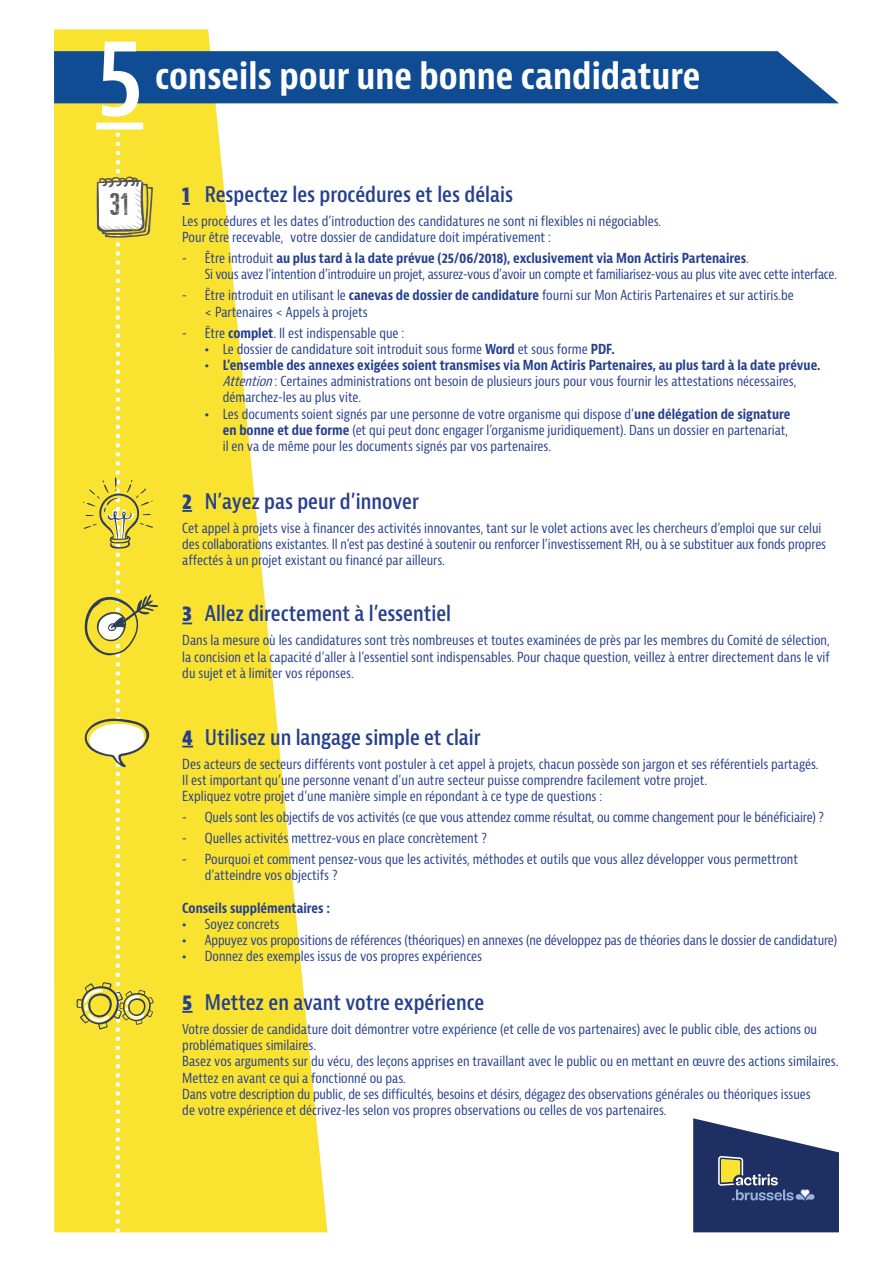
<style>
.page{position:relative;width:893px;height:1263px;background:#fff}
.page>*{position:absolute;margin:0;border:0;box-sizing:border-box;transform-origin:0 0}
.t1{font:600 condensed 108px "Bernina Sans";color:#fff}
.t2{font:700 condensed 36px "Bernina Sans";color:#fff}
.t3{font:30.75px "Press Style";color:#575757}
.t4{font:600 condensed 21px "Bernina Sans";color:#253f8e}
.t5{font:condensed 13.5px/16.2px "Bernina Sans";color:#253f8e}
.t6{font:700 condensed 13.5px "Bernina Sans";color:#253f8e}
.t7{font:condensed 13.5px "Bernina Sans";letter-spacing:-.02em;color:#253f8e}
.s1{font-weight:700}
.s2{font-weight:400}
.s3{font-style:inherit}
.s4{font-style:italic}
</style>
<div class="page">
<svg style="left:54px;top:29px;width:273px;height:1203px;fill:#fae231"></svg>
<svg style="left:54px;top:50px;width:785px;height:53px;background:#1d5699"></svg>
<div style="left:96px;top:123px;width:47px;height:6px;background:#fff"></div>
<svg style="left:693px;top:1118px;width:146px;height:114px"></svg>
<svg style="left:182px;top:203px;width:8px;height:2px"></svg>
<svg style="left:182px;top:510px;width:10px;height:2px"></svg>
<svg style="left:182px;top:622px;width:10px;height:2px"></svg>
<svg style="left:182px;top:1011px;width:11px;height:2px"></svg>
<svg style="left:76px;top:135px;width:82px;height:1098px;background:#f2dd3f"></svg>
<p class="t1" style="left:96px;top:11px;width:48px">5</p>
<p class="t2" style="left:155px;top:54px;width:547px">conseils pour une bonne candidature</p>
<p class="t3" style="left:110px;top:188px;width:21px">31</p>
<p class="t4" style="left:182px;top:181px;width:332px"><span class="s1">1</span> Respectez les procédures et les délais</p>
<p class="t5" style="left:182px;top:213px;width:480px">Les procédures et les dates d’introduction des candidatures ne sont ni flexibles ni négociables.</p>
<p class="t5" style="left:182px;top:229px;width:370px">Pour être recevable, votre dossier de candidature doit impérativement :</p>
<p class="t6" style="left:182px;top:250px;width:568px"><span class="s2">- Être introduit</span> au plus tard à la date prévue (25/06/2018), exclusivement via Mon Actiris Partenaires<span class="s2">.</span></p>
<p class="t7" style="left:205px;top:266px;width:634px">Si vous avez l’intention d’introduire un projet, assurez-vous d’avoir un compte et familiarisez-vous au plus vite avec cette interface.</p>
<p class="t5" style="left:182px;top:288px;width:613px">- Être introduit en utilisant le <span class="s1">canevas de dossier de candidature</span> fourni sur Mon Actiris Partenaires et sur actiris.be</p>
<p class="t5" style="left:205px;top:304px;width:164px">&lt; Partenaires &lt; Appels à projets</p>
<p class="t5" style="left:182px;top:325px;width:224px">- Être <span class="s1">complet</span>. Il est indispensable que :</p>
<p class="t5" style="left:205px;top:341px;width:411px"><span class="s1">•</span> Le dossier de candidature soit introduit sous forme <span class="s1">Word</span> et sous forme <span class="s1">PDF.</span></p>
<p class="t6" style="left:205px;top:357px;width:617px"><span class="s3">•</span> L’ensemble des annexes exigées soient transmises via Mon Actiris Partenaires, au plus tard à la date prévue.</p>
<p class="t5" style="left:223px;top:373px;width:575px"><span class="s4">Attention</span>: Certaines administrations ont besoin de plusieurs jours pour vous fournir les attestations nécessaires,</p>
<p class="t5" style="left:223px;top:390px;width:140px">démarchez-les au plus vite.</p>
<p class="t5" style="left:205px;top:406px;width:587px"><span class="s1">•</span> Les documents soient signés par une personne de votre organisme qui dispose d’<span class="s1">une délégation de signature</span></p>
<p class="t5" style="left:223px;top:422px;width:567px"><span class="s1">en bonne et due forme</span> (et qui peut donc engager l’organisme juridiquement). Dans un dossier en partenariat,</p>
<p class="t5" style="left:223px;top:438px;width:330px">il en va de même pour les documents signés par vos partenaires.</p>
<p class="t4" style="left:182px;top:489px;width:238px"><span class="s1">2</span> N’ayez pas peur d’innover</p>
<p class="t5" style="left:182px;top:520px;width:641px">Cet appel à projets vise à financer des activités innovantes, tant sur le volet actions avec les chercheurs d’emploi que sur celui</p>
<p class="t5" style="left:182px;top:536px;width:645px">des collaborations existantes. Il n’est pas destiné à soutenir ou renforcer l’investissement RH, ou à se substituer aux fonds propres</p>
<p class="t5" style="left:182px;top:553px;width:264px">affectés à un projet existant ou financé par ailleurs.</p>
<p class="t4" style="left:182px;top:601px;width:270px"><span class="s1">3</span> Allez directement à l’essentiel</p>
<p class="t5" style="left:182px;top:633px;width:649px">Dans la mesure où les candidatures sont très nombreuses et toutes examinées de près par les membres du Comité de sélection,</p>
<p class="t5" style="left:182px;top:649px;width:649px">la concision et la capacité d’aller à l’essentiel sont indispensables. Pour chaque question, veillez à entrer directement dans le vif</p>
<p class="t5" style="left:182px;top:665px;width:173px">du sujet et à limiter vos réponses.</p>
<p class="t4" style="left:182px;top:724px;width:300px"><span class="s1">4</span> Utilisez un langage simple et clair</p>
<p class="t5" style="left:182px;top:756px;width:638px">Des acteurs de secteurs différents vont postuler à cet appel à projets, chacun possède son jargon et ses référentiels partagés.</p>
<p class="t5" style="left:182px;top:772px;width:526px">Il est important qu’une personne venant d’un autre secteur puisse comprendre facilement votre projet.</p>
<p class="t5" style="left:182px;top:788px;width:421px">Expliquez votre projet d’une manière simple en répondant à ce type de questions :</p>
<p class="t5" style="left:182px;top:809px;width:643px">- Quels sont les objectifs de vos activités (ce que vous attendez comme résultat, ou comme changement pour le bénéficiaire) ?</p>
<p class="t5" style="left:182px;top:830px;width:306px">- Quelles activités mettrez-vous en place concrètement ?</p>
<p class="t5" style="left:182px;top:851px;width:617px">- Pourquoi et comment pensez-vous que les activités, méthodes et outils que vous allez développer vous permettront</p>
<p class="t5" style="left:205px;top:867px;width:134px">d’atteindre vos objectifs ?</p>
<p class="t6" style="left:182px;top:899px;width:149px">Conseils supplémentaires :</p>
<p class="t5" style="left:182px;top:916px;width:99px"><span class="s1">•</span> Soyez concrets</p>
<p class="t5" style="left:182px;top:932px;width:656px"><span class="s1">•</span> Appuyez vos propositions de références (théoriques) en annexes (ne développez pas de théories dans le dossier de candidature)</p>
<p class="t5" style="left:182px;top:948px;width:301px"><span class="s1">•</span> Donnez des exemples issus de vos propres expériences</p>
<p class="t4" style="left:182px;top:989px;width:304px"><span class="s1">5</span> Mettez en avant votre expérience</p>
<p class="t5" style="left:182px;top:1021px;width:658px">Votre dossier de candidature doit démontrer votre expérience (et celle de vos partenaires) avec le public cible, des actions ou problématiques similaires.<br>Basez vos arguments sur du vécu, des leçons apprises en travaillant avec le public ou en mettant en œuvre des actions similaires.<br>Mettez en avant ce qui a fonctionné ou pas.<br>Dans votre description du public, de ses difficultés, besoins et désirs, dégagez des observations générales ou théoriques issues</p>
<p class="t5" style="left:182px;top:1102px;width:486px">de votre expérience et décrivez-les selon vos propres observations ou celles de vos partenaires.</p>
</div>
